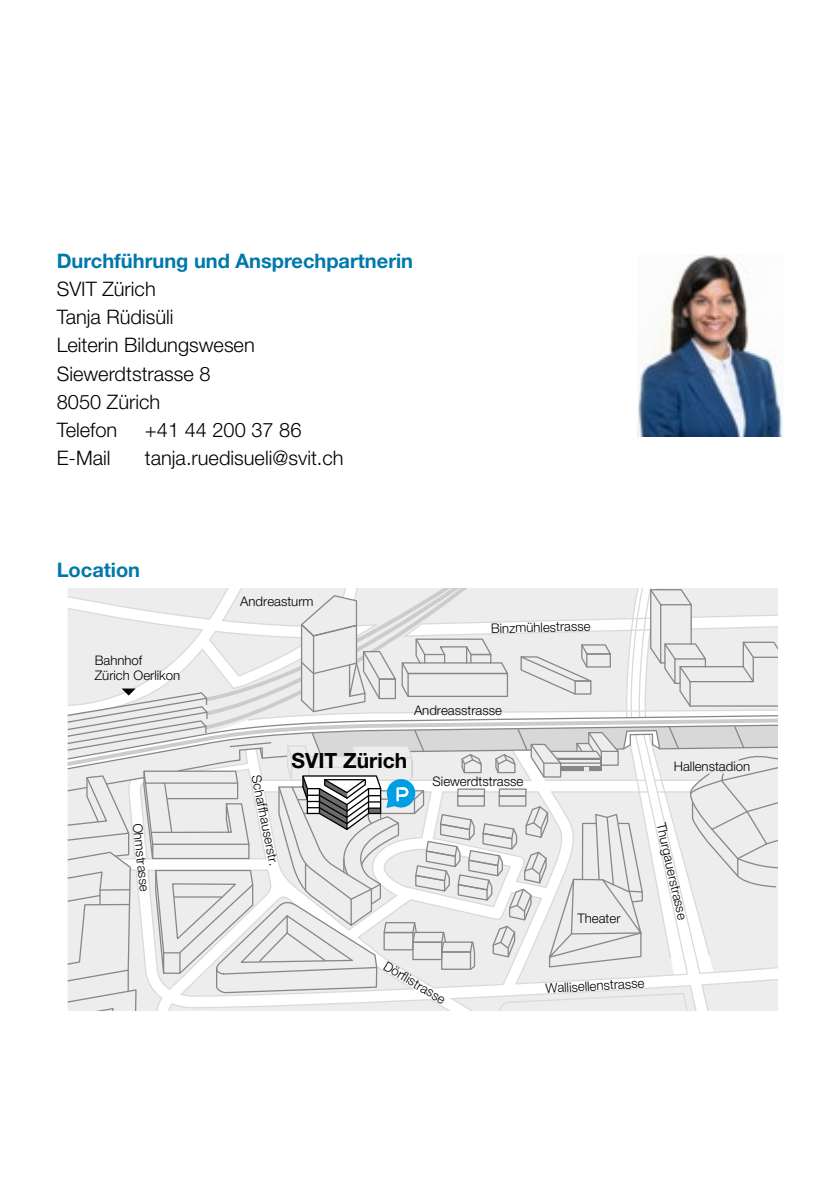
<style>
.page{position:relative;width:840px;height:1191px;background:#fff}
.page>*{position:absolute;margin:0;border:0;box-sizing:border-box;transform-origin:0 0}
.t1{font:700 21px "Helvetica Neue LT Std";color:#000}
.t2{font:300 20px/28px "Helvetica Neue LT Std";color:#000}
.t3{font:700 20px "Helvetica Neue LT Std";color:#0078ab}
.t4{font:300 13.2px/15.8px "Helvetica Neue LT Std";color:#000}
</style>
<div class="page">
<svg style="left:67px;top:588px;width:711px;height:422px"></svg>
<img style="left:637px;top:254px;width:145px;height:183px">
<h2 class="t3" style="left:57px;top:249px;width:358px">Durchführung und Ansprechpartnerin</h2>
<h2 class="t2" style="left:57px;top:275px;width:199px">SVIT Zürich<br>Tanja Rüdisüli<br>Leiterin Bildungswesen<br>Siewerdtstrasse 8<br>8050 Zürich<br>Telefon</h2>
<h2 class="t2" style="left:145px;top:415px;width:158px">+41 44 200 37 86</h2>
<h2 class="t2" style="left:57px;top:443px;width:55px">E-Mail</h2>
<h2 class="t2" style="left:145px;top:443px;width:200px">tanja.ruedisueli@svit.ch</h2>
<h2 class="t3" style="left:57px;top:557px;width:85px">Location</h2>
<p class="t4" style="left:95px;top:652px;width:87px">Bahnhof<br>Zürich Oerlikon</p>
<p class="t4" style="left:146px;top:822px;width:70px;rotate:84deg">Ohmstrasse</p>
<p class="t4" style="left:240px;top:593px;width:75px">Andreasturm</p>
<p class="t4" style="left:490px;top:620px;width:101px;rotate:-1deg">Binzmühlestrasse</p>
<p class="t4" style="left:414px;top:702px;width:89px">Andreasstrasse</p>
<p class="t4" style="left:264px;top:773px;width:94px;rotate:79deg">Schaffhauserstr.</p>
<h1 class="t1" style="left:291px;top:748px;width:117px">SVIT Zürich</h1>
<p class="t4" style="left:673px;top:758px;width:78px">Hallenstadion</p>
<p class="t4" style="left:432px;top:772px;width:92px">Siewerdtstrasse</p>
<p class="t4" style="left:389px;top:957px;width:71px;rotate:31deg">Dörfl istrasse</p>
<p class="t4" style="left:577px;top:910px;width:44px">Theater</p>
<p class="t4" style="left:668px;top:821px;width:100px;rotate:77deg">Thurgauerstrasse</p>
<p class="t4" style="left:544px;top:980px;width:100px;rotate:-3deg">Wallisellenstrasse</p>
</div>
